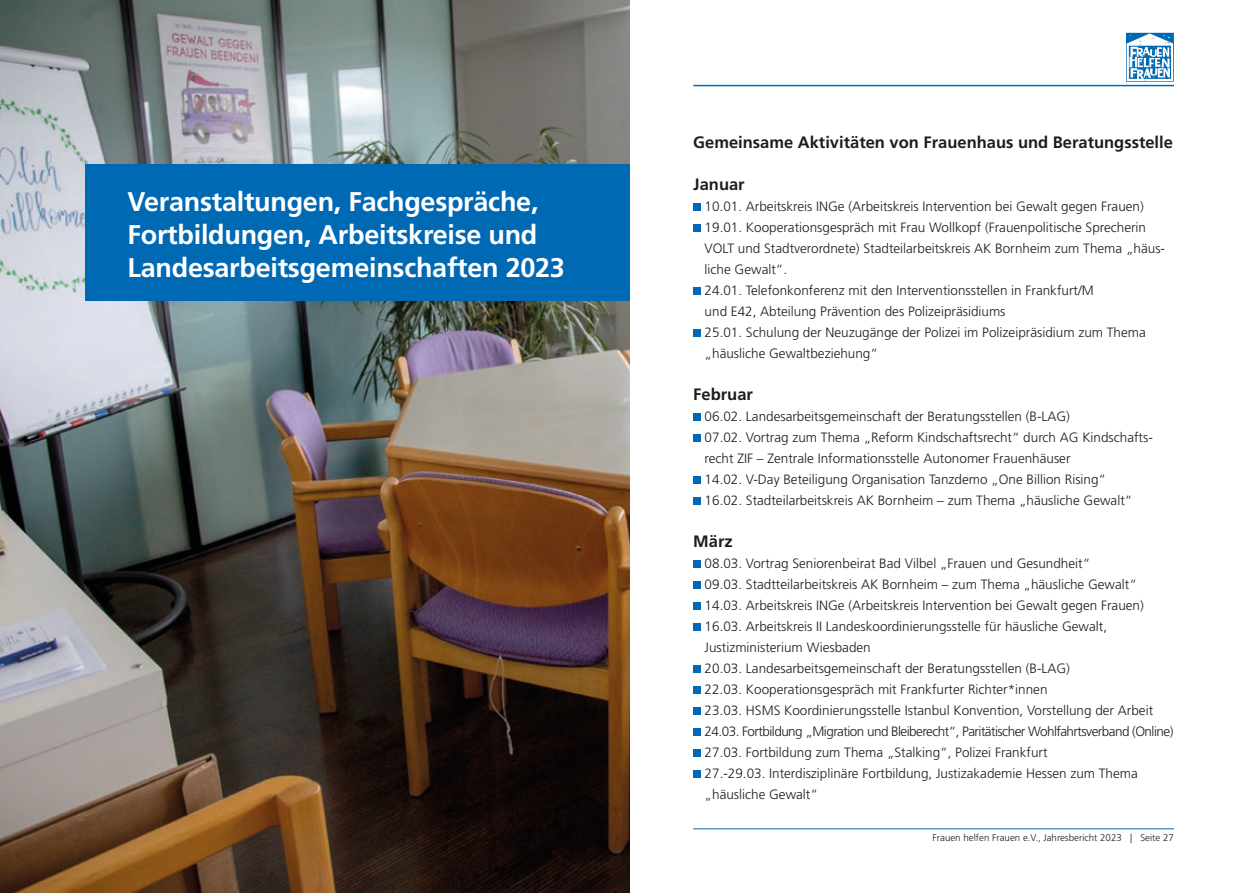
<style>
.page{position:relative;width:1259px;height:893px;background:#fff}
.page>*{position:absolute;margin:0;border:0;box-sizing:border-box;transform-origin:0 0}
.t1{font:700 27px/33px "Frutiger LT Std";letter-spacing:-.01em;color:#fff}
.t2{font:700 16.5px "Frutiger LT Std";color:#1d1d1b}
.t3{font:300 13.5px/21px "Frutiger LT Std";color:#1d1d1b}
.t4{font:300 9.75px "Frutiger LT Std";color:#1d1d1b}
</style>
<div class="page">
<svg style="left:1126px;top:33px;width:48px;height:49px"></svg>
<hr style="left:693px;top:85px;width:481px;height:1px;background:#0069b4">
<hr style="left:693px;top:828px;width:481px;height:1px;background:#0069b4">
<img style="left:0;top:0;width:629px;height:893px">
<div style="left:693px;top:203px;width:8px;height:8px;background:#0069b4"></div>
<div style="left:693px;top:224px;width:8px;height:8px;background:#0069b4"></div>
<div style="left:693px;top:287px;width:8px;height:8px;background:#0069b4"></div>
<div style="left:693px;top:329px;width:8px;height:8px;background:#0069b4"></div>
<div style="left:693px;top:413px;width:8px;height:8px;background:#0069b4"></div>
<div style="left:693px;top:434px;width:8px;height:8px;background:#0069b4"></div>
<div style="left:693px;top:476px;width:8px;height:8px;background:#0069b4"></div>
<div style="left:693px;top:497px;width:8px;height:8px;background:#0069b4"></div>
<div style="left:693px;top:560px;width:8px;height:8px;background:#0069b4"></div>
<div style="left:693px;top:581px;width:8px;height:8px;background:#0069b4"></div>
<div style="left:693px;top:602px;width:8px;height:8px;background:#0069b4"></div>
<div style="left:693px;top:623px;width:8px;height:8px;background:#0069b4"></div>
<div style="left:693px;top:665px;width:8px;height:8px;background:#0069b4"></div>
<div style="left:693px;top:686px;width:8px;height:8px;background:#0069b4"></div>
<div style="left:693px;top:707px;width:8px;height:8px;background:#0069b4"></div>
<div style="left:693px;top:728px;width:8px;height:8px;background:#0069b4"></div>
<div style="left:693px;top:749px;width:8px;height:8px;background:#0069b4"></div>
<div style="left:693px;top:770px;width:8px;height:8px;background:#0069b4"></div>
<div style="left:85px;top:164px;width:544px;height:136px;background:#0069b4"></div>
<h1 class="t1" style="left:128px;top:185px;width:439px">Veranstaltungen, Fachgespräche,<br>Fortbildungen, Arbeitskreise und<br>Landesarbeitsgemeinschaften 2023</h1>
<p class="t2" style="left:693px;top:133px;width:481px">Gemeinsame Aktivitäten von Frauenhaus und Beratungsstelle</p>
<p class="t2" style="left:693px;top:175px;width:53px">Januar</p>
<p class="t3" style="left:704px;top:196px;width:462px">10.01. Arbeitskreis INGe (Arbeitskreis Intervention bei Gewalt gegen Frauen)<br>19.01. Kooperationsgespräch mit Frau Wollkopf (Frauenpolitische Sprecherin VOLT und Stadtverordnete) Stadteilarbeitskreis AK Bornheim zum Thema „häus&shy;liche Gewalt“.<br>24.01. Telefonkonferenz mit den Interventionsstellen in Frankfurt/M<br>und E42, Abteilung Prävention des Polizeipräsidiums<br>25.01. Schulung der Neuzugänge der Polizei im Polizeipräsidium zum Thema „häusliche Gewaltbeziehung“</p>
<p class="t2" style="left:693px;top:385px;width:61px">Februar</p>
<p class="t3" style="left:704px;top:406px;width:450px">06.02. Landesarbeitsgemeinschaft der Beratungsstellen (B-LAG)<br>07.02. Vortrag zum Thema „Reform Kindschaftsrecht“ durch AG Kindschafts&shy;recht ZIF – Zentrale Informationsstelle Autonomer Frauenhäuser<br>14.02. V-Day Beteiligung Organisation Tanzdemo „One Billion Rising“<br>16.02. Stadteilarbeitskreis AK Bornheim – zum Thema „häusliche Gewalt“</p>
<p class="t2" style="left:693px;top:532px;width:41px">März</p>
<p class="t3" style="left:704px;top:553px;width:470px">08.03. Vortrag Seniorenbeirat Bad Vilbel „Frauen und Gesundheit“<br>09.03. Stadtteilarbeitskreis AK Bornheim – zum Thema „häusliche Gewalt“ 14.03. Arbeitskreis INGe (Arbeitskreis Intervention bei Gewalt gegen Frauen)<br>16.03. Arbeitskreis II Landeskoordinierungsstelle für häusliche Gewalt, Justizministerium Wiesbaden<br>20.03. Landesarbeitsgemeinschaft der Beratungsstellen (B-LAG)<br>22.03. Kooperationsgespräch mit Frankfurter Richter*innen<br>23.03. HSMS Koordinierungsstelle Istanbul Konvention, Vorstellung der Arbeit 24.03. Fortbildung „Migration und Bleiberecht“, Paritätischer Wohlfahrtsverband (Online)<br>27.03. Fortbildung zum Thema „Stalking“, Polizei Frankfurt<br>27.-29.03. Interdisziplinäre Fortbildung, Justizakademie Hessen zum Thema „häusliche Gewalt“</p>
<p class="t4" style="left:932px;top:832px;width:243px">Frauen helfen Frauen e.V., Jahresbericht 2023 | Seite 27</p>
</div>
